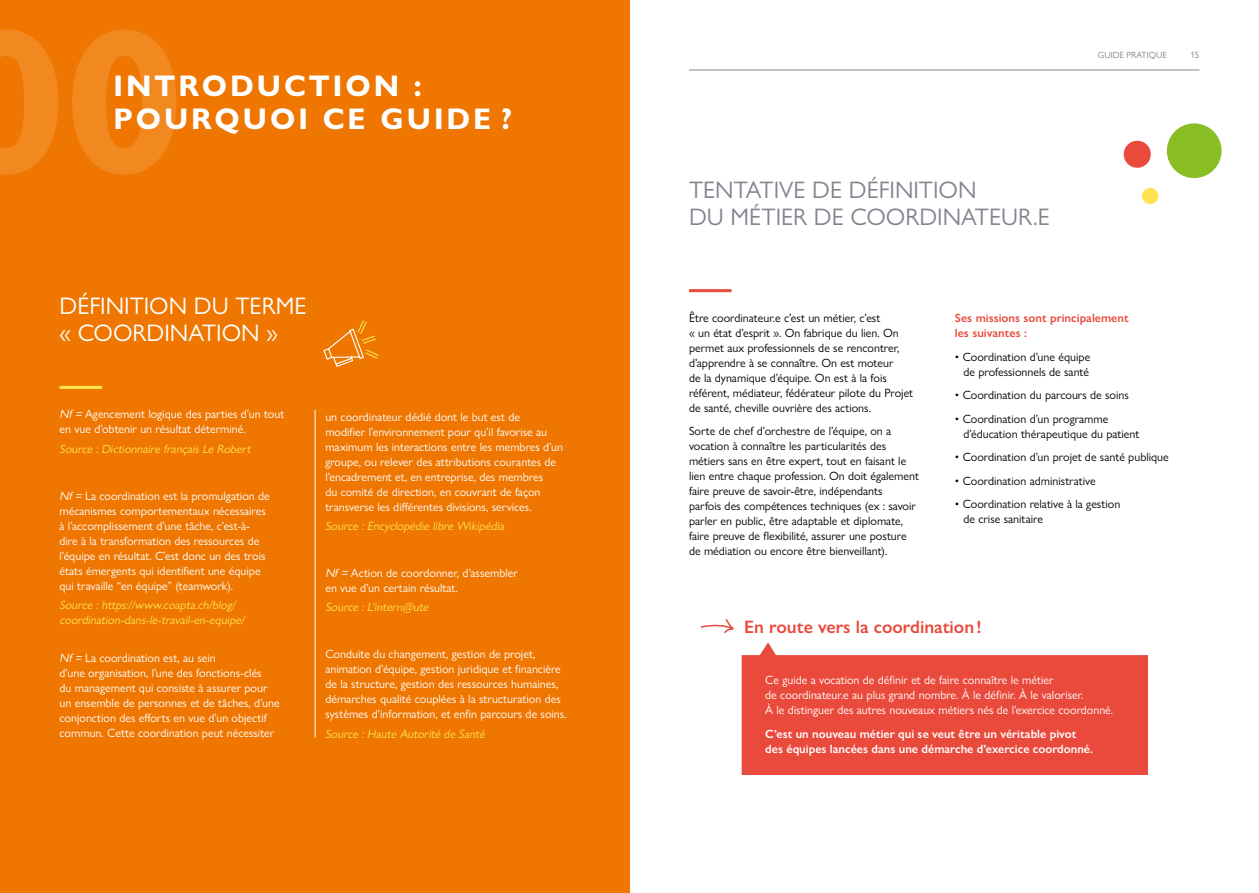
<style>
.page{position:relative;width:1259px;height:893px;background:#fff}
.page>*{position:absolute;margin:0;border:0;box-sizing:border-box;transform-origin:0 0}
.t1{font:700 30px/33px "Gill Sans Nova";letter-spacing:.1em;color:#fff}
.t2{font:24px/27px "Gill Sans Nova";color:#848491}
.t3{font:24px/27px "Gill Sans Nova";color:#fff}
.t4{font:600 18px "Gill Sans Nova";color:#e94a3b}
.t5{font:12px/15px "Gill Sans Nova";color:#fff}
.t6{font:12px/15px "Gill Sans Nova";color:#020203}
.t7{font:italic 12px/15px "Gill Sans Nova";color:#ffe251}
.t8{font:600 12px/15px "Gill Sans Nova";color:#fff}
.t9{font:600 12px/15px "Gill Sans Nova";color:#e94a3b}
.t10{font:9px "Gill Sans Nova";color:#848491}
.s1{font-style:italic}
</style>
<div class="page">
<hr style="left:689px;top:70px;width:510px;height:1px;background:#848491">
<svg style="left:741px;top:642px;width:407px;height:133px;background:#eb5b4e"></svg>
<div style="left:0;top:0;width:629px;height:893px;background:#ee7601"></div>
<hr style="left:60px;top:386px;width:42px;height:3px;background:#ffe251">
<hr style="left:315px;top:410px;width:1px;height:327px;background:#fff">
<svg style="left:0;top:29px;width:58px;height:146px"></svg>
<svg style="left:72px;top:29px;width:104px;height:146px"></svg>
<hr style="left:689px;top:289px;width:42px;height:3px;background:#e94a3b">
<svg style="left:700px;top:619px;width:34px;height:15px"></svg>
<svg style="left:1142px;top:187px;width:17px;height:18px"></svg>
<svg style="left:1123px;top:140px;width:28px;height:28px"></svg>
<svg style="left:1166px;top:123px;width:56px;height:56px"></svg>
<svg style="left:323px;top:320px;width:56px;height:47px"></svg>
<h1 class="t1" style="left:114px;top:70px;width:400px">INTRODUCTION :<br>POURQUOI CE GUIDE ?</h1>
<h2 class="t3" style="left:60px;top:292px;width:248px">DÉFINITION DU TERME « COORDINATION »</h2>
<p class="t5" style="left:60px;top:407px;width:226px"><span class="s1">Nf =</span> Agencement logique des parties d’un tout en vue d’obtenir un résultat déterminé.</p>
<p class="t7" style="left:60px;top:441px;width:195px">Source : Dictionnaire français Le Robert</p>
<p class="t5" style="left:60px;top:488px;width:212px"><span class="s1">Nf =</span> La coordination est la promulgation de mécanismes comportementaux nécessaires à l’accomplissement d’une tâche, c’est-à&shy;dire à la transformation des ressources de l’équipe en résultat. C’est donc un des trois états émergents qui identifient une équipe qui travaille “en équipe” (teamwork).</p>
<p class="t7" style="left:60px;top:597px;width:189px">Source : https://www.coapta.ch/blog/ coordination-dans-le-travail-en-equipe/</p>
<p class="t5" style="left:60px;top:651px;width:222px"><span class="s1">Nf =</span> La coordination est, au sein<br>d’une organisation, l’une des fonctions-clés<br>du management qui consiste à assurer pour un ensemble de personnes et de tâches, d’une conjonction des efforts en vue d’un objectif commun. Cette coordination peut nécessiter</p>
<p class="t5" style="left:325px;top:409px;width:239px">un coordinateur dédié dont le but est de<br>modifier l’environnement pour qu’il favorise au maximum les interactions entre les membres d’un groupe, ou relever des attributions courantes de l’encadrement et, en entreprise, des membres<br>du comité de direction, en couvrant de façon transverse les différentes divisions, services.</p>
<p class="t7" style="left:325px;top:518px;width:183px">Source : Encyclopédie libre Wikipédia</p>
<p class="t5" style="left:325px;top:565px;width:194px"><span class="s1">Nf =</span> Action de coordonner, d’assembler en vue d’un certain résultat.</p>
<p class="t7" style="left:325px;top:600px;width:107px">Source : L’intern@ute</p>
<p class="t5" style="left:325px;top:647px;width:243px">Conduite du changement, gestion de projet, animation d’équipe, gestion juridique et financière de la structure, gestion des ressources humaines, démarches qualité couplées à la structuration des systèmes d’information, et enfin parcours de soins.</p>
<p class="t7" style="left:325px;top:726px;width:163px">Source : Haute Autorité de Santé</p>
<h2 class="t2" style="left:689px;top:176px;width:362px">TENTATIVE DE DÉFINITION<br>DU MÉTIER DE COORDINATEUR.E</h2>
<p class="t10" style="left:1097px;top:49px;width:71px">GUIDE PRATIQUE</p>
<p class="t10" style="left:1190px;top:49px;width:10px">15</p>
<p class="t6" style="left:689px;top:310px;width:226px">Être coordinateur.e c’est un métier, c’est<br>« un état d’esprit ». On fabrique du lien. On permet aux professionnels de se rencontrer, d’apprendre à se connaître. On est moteur<br>de la dynamique d’équipe. On est à la fois référent, médiateur, fédérateur pilote du Projet de santé, cheville ouvrière des actions.</p>
<p class="t6" style="left:689px;top:423px;width:231px">Sorte de chef d’orchestre de l’équipe, on a vocation à connaître les particularités des métiers sans en être expert, tout en faisant le lien entre chaque profession. On doit également faire preuve de savoir-être, indépendants<br>parfois des compétences techniques (ex : savoir parler en public, être adaptable et diplomate, faire preuve de flexibilité, assurer une posture de médiation ou encore être bienveillant).</p>
<p class="t9" style="left:955px;top:310px;width:175px">Ses missions sont principalement les suivantes :</p>
<p class="t6" style="left:955px;top:349px;width:137px;text-align:right">• Coordination d’une équipe de professionnels de santé</p>
<p class="t6" style="left:955px;top:387px;width:175px">• Coordination du parcours de soins</p>
<p class="t6" style="left:963px;top:411px;width:177px;text-indent:-9px">• Coordination d’un programme d’éducation thérapeutique du patient</p>
<p class="t6" style="left:955px;top:449px;width:215px">• Coordination d’un projet de santé publique</p>
<p class="t6" style="left:955px;top:473px;width:142px">• Coordination administrative</p>
<p class="t6" style="left:963px;top:497px;width:158px;text-indent:-9px">• Coordination relative à la gestion de crise sanitaire</p>
<h3 class="t4" style="left:744px;top:616px;width:239px">En route vers la coordination!</h3>
<p class="t5" style="left:765px;top:673px;width:349px">Ce guide a vocation de définir et de faire connaître le métier<br>de coordinateur.e au plus grand nombre. À le définir. À le valoriser.<br>À le distinguer des autres nouveaux métiers nés de l’exercice coordonné.</p>
<p class="t8" style="left:765px;top:726px;width:329px">C’est un nouveau métier qui se veut être un véritable pivot des équipes lancées dans une démarche d’exercice coordonné.</p>
</div>
